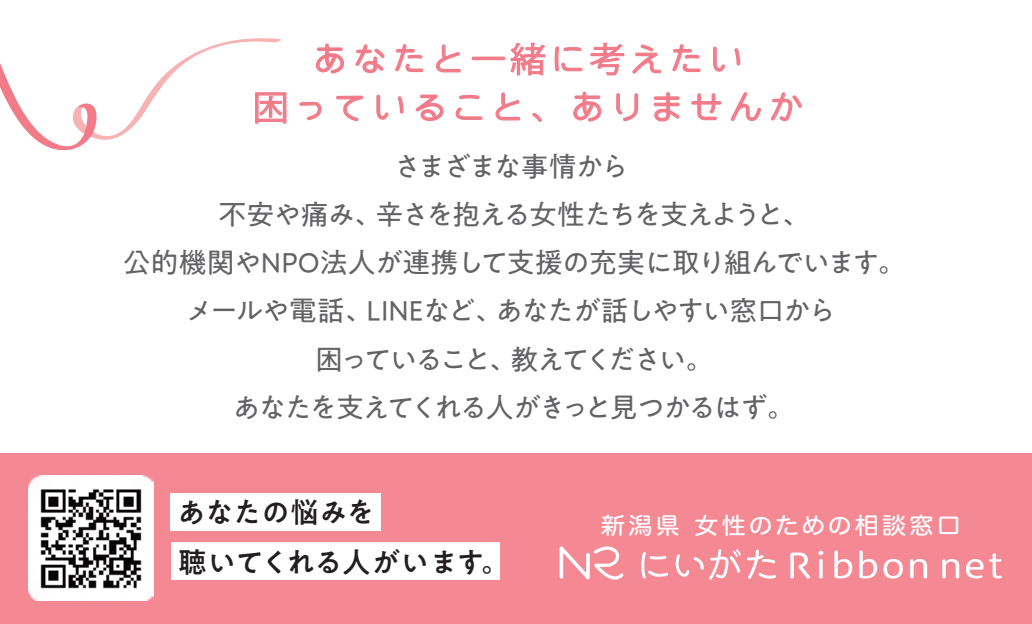
<style>
.page{position:relative;width:1032px;height:624px;background:#fff}
.page>*{position:absolute;margin:0;border:0;box-sizing:border-box;transform-origin:0 0}
.t1{font:500 34.4px/48px "Kikai Chokoku JIS";letter-spacing:.1em;color:#f27b89;text-align:center;scale:1.05 1}
.t2{font:500 28.4px "PA1 Gothic Std";letter-spacing:-.015em;color:#231f20}
.t3{font:28px/48px "PA1 Gothic Std";letter-spacing:-.07em;color:#636366}
.t4{font:28px "PA1 Gothic Std";letter-spacing:-.025em;color:#636366}
.t5{font:28px/48px "PA1 Gothic Std";letter-spacing:-.09em;color:#636366}
.t6{font:28px "PA1 Gothic Std";letter-spacing:-.11em;color:#636366}
.t7{font:22.8px "Hira Maru Std W5";letter-spacing:.13em;color:#fff;scale:1.05 1}
.s1{font-family:"Koz Go Pr 6 N";font-weight:400}
</style>
<div class="page">
<div style="left:0;top:454px;width:1032px;height:170px;background:#f48994"></div>
<div style="left:171px;top:493px;width:210px;height:38px;background:#fff"></div>
<div style="left:171px;top:542px;width:328px;height:38px;background:#fff"></div>
<img style="left:28px;top:476px;width:125px;height:125px">
<svg style="left:560px;top:546px;width:63px;height:33px"></svg>
<svg style="left:641px;top:552px;width:27px;height:26px"></svg>
<svg style="left:675px;top:549px;width:66px;height:30px"></svg>
<svg style="left:747px;top:549px;width:29px;height:29px"></svg>
<svg style="left:790px;top:552px;width:20px;height:26px"></svg>
<svg style="left:819px;top:559px;width:4px;height:19px"></svg>
<svg style="left:818px;top:550px;width:5px;height:5px"></svg>
<svg style="left:834px;top:550px;width:18px;height:28px"></svg>
<svg style="left:859px;top:550px;width:18px;height:28px"></svg>
<svg style="left:883px;top:559px;width:20px;height:19px"></svg>
<svg style="left:910px;top:559px;width:17px;height:19px"></svg>
<svg style="left:942px;top:559px;width:17px;height:19px"></svg>
<svg style="left:966px;top:559px;width:17px;height:19px"></svg>
<svg style="left:989px;top:553px;width:13px;height:25px"></svg>
<svg style="left:316px;top:43px;width:28px;height:31px"></svg>
<svg style="left:355px;top:44px;width:30px;height:30px"></svg>
<svg style="left:395px;top:44px;width:29px;height:29px"></svg>
<svg style="left:436px;top:44px;width:25px;height:29px"></svg>
<div style="left:472px;top:57px;width:33px;height:3px;border:1px solid #f27b89"></div>
<svg style="left:510px;top:42px;width:36px;height:34px"></svg>
<svg style="left:299px;top:102px;width:23px;height:19px"></svg>
<svg style="left:336px;top:95px;width:28px;height:27px"></svg>
<svg style="left:376px;top:94px;width:28px;height:26px"></svg>
<svg style="left:415px;top:94px;width:29px;height:27px"></svg>
<svg style="left:455px;top:94px;width:28px;height:26px"></svg>
<svg style="left:495px;top:92px;width:26px;height:29px"></svg>
<svg style="left:532px;top:113px;width:9px;height:9px"></svg>
<svg style="left:554px;top:42px;width:207px;height:80px"></svg>
<svg style="left:771px;top:92px;width:31px;height:30px"></svg>
<svg style="left:0;top:38px;width:287px;height:113px"></svg>
<p class="t1" style="left:253px;top:35px;width:526px">あなたと一<span class="s1">緒</span>に<span class="s1">考</span>えたい<br><span class="s1">困</span>っていること、ありませんか</p>
<p class="t3" style="left:376px;top:145px;width:436px;text-indent:18px">さまざまな事情から<br>辛さを抱える女性たちを支えようと、</p>
<p class="t3" style="left:219px;top:193px;width:165px">不安や痛み、</p>
<p class="t4" style="left:123px;top:247px;width:784px">公的機関やNPO法人が連携して支援の充実に取り組んでいます。</p>
<p class="t3" style="left:495px;top:289px;width:342px">あなたが話しやすい窓口から</p>
<p class="t3" style="left:186px;top:289px;width:189px">メールや電話、</p>
<p class="t3" style="left:366px;top:289px;width:138px">LINEなど、</p>
<p class="t6" style="left:510px;top:343px;width:204px">教えてください。</p>
<p class="t5" style="left:233px;top:337px;width:563px;text-indent:82px">困っていること、<br>あなたを支えてくれる人がきっと見つかるはず。</p>
<p class="t2" style="left:177px;top:495px;width:199px">あなたの悩みを</p>
<p class="t2" style="left:178px;top:545px;width:309px">聴いてくれる人がいます</p>
<p class="t2" style="left:481px;top:545px;width:30px">。</p>
<p class="t7" style="left:601px;top:508px;width:77px">新潟県</p>
<p class="t7" style="left:694px;top:508px;width:255px">女性のための相談窓口</p>
</div>
